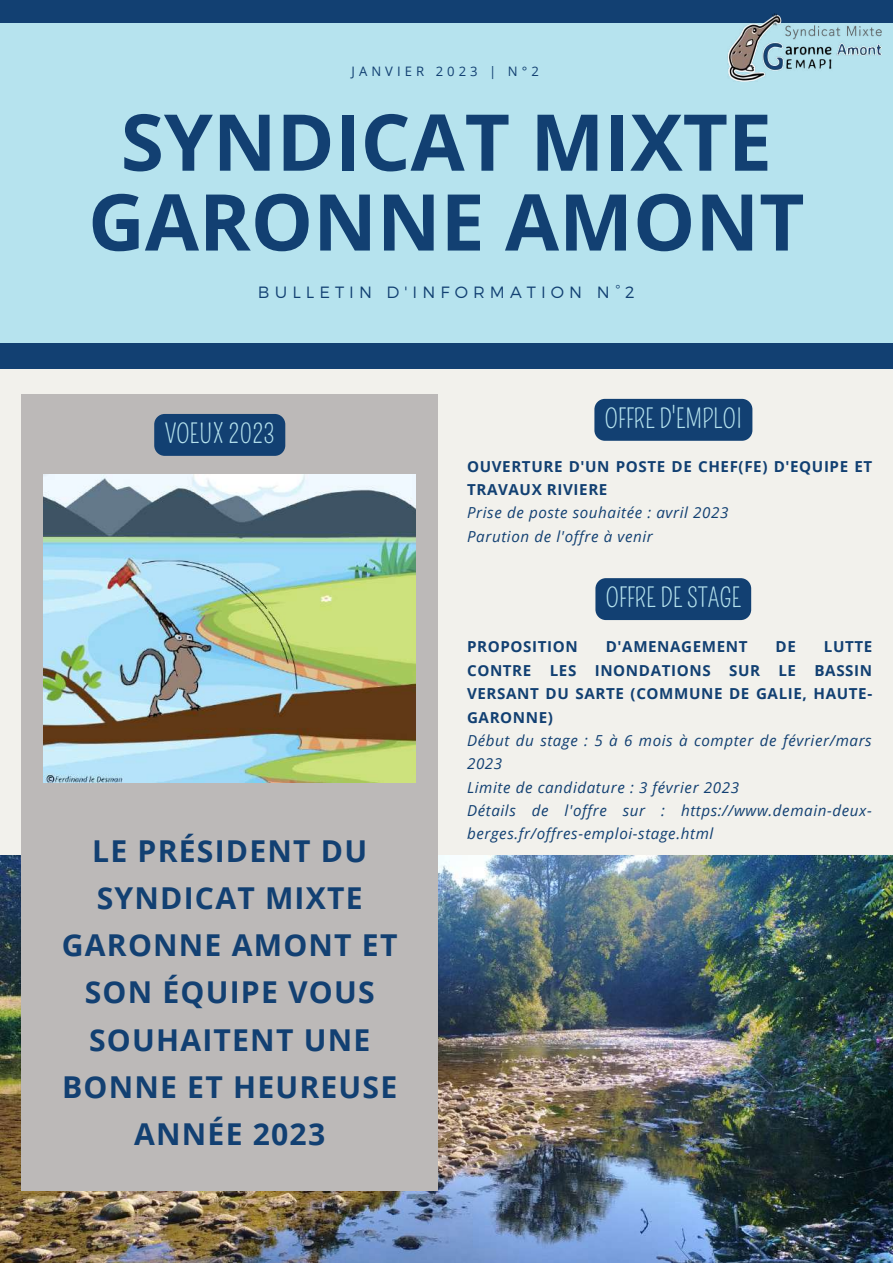
<style>
.page{position:relative;width:893px;height:1264px;background:#fff}
.page>*{position:absolute;margin:0;border:0;box-sizing:border-box;transform-origin:0 0}
.t1{font:700 78.3px/79.8px "Open Sans";color:#124072;text-align:center}
.t2{font:700 30.15px/47.2px "Open Sans";letter-spacing:.04em;color:#124072;text-align:center}
.t3{font:26.1px "Pompiere";color:#b6e3ee}
.t4{font:300 16.35px "Montserrat";letter-spacing:.31em;color:#124072}
.t5{font:italic 15.15px/23.4px "Open Sans";letter-spacing:.04em;color:#124072}
.t6{font:700 15.15px/23.4px "Open Sans";letter-spacing:.04em;color:#124072;text-align:justify}
.t7{font:13.05px "Open Sans";letter-spacing:.31em;color:#124072}
</style>
<div class="page">
<div style="left:0;top:0;width:892px;height:1262px;background:#f2f1ec"></div>
<img style="left:0;top:855px;width:892px;height:407px">
<div style="left:0;top:0;width:892px;height:368px;background:#124072"></div>
<div style="left:0;top:24px;width:892px;height:318px;background:#b6e3ee"></div>
<div style="left:22px;top:394px;width:416px;height:796px;background:#bcb9b8"></div>
<img style="left:727px;top:13px;width:154px;height:69px">
<img style="left:43px;top:474px;width:373px;height:308px">
<div style="left:594px;top:399px;width:158px;height:42px;background:#124072;border-radius:10px"></div>
<div style="left:595px;top:578px;width:156px;height:42px;background:#124072;border-radius:10px"></div>
<div style="left:154px;top:414px;width:131px;height:42px;background:#124072;border-radius:10px"></div>
<p class="t7" style="left:351px;top:62px;width:189px">JANVIER 2023 | N°2</p>
<h1 class="t1" style="left:88px;top:100px;width:718px">SYNDICAT MIXTE<br>GARONNE AMONT</h1>
<p class="t4" style="left:258px;top:282px;width:378px">BULLETIN D'INFORMATION N°2</p>
<h3 class="t3" style="left:165px;top:418px;width:112px">VOEUX 2023</h3>
<h2 class="t2" style="left:62px;top:826px;width:337px">LE PRÉSIDENT DU<br>SYNDICAT MIXTE<br>GARONNE AMONT ET<br>SON ÉQUIPE VOUS<br>SOUHAITENT UNE<br>BONNE ET HEUREUSE<br>ANNÉE 2023</h2>
<h3 class="t3" style="left:604px;top:403px;width:139px">OFFRE D'EMPLOI</h3>
<p class="t6" style="left:467px;top:454px;width:407px">OUVERTURE D'UN POSTE DE CHEF(FE) D'EQUIPE ET<br>TRAVAUX RIVIERE</p>
<p class="t5" style="left:467px;top:500px;width:263px">Prise de poste souhaitée : avril 2023<br>Parution de l'offre à venir</p>
<h3 class="t3" style="left:605px;top:582px;width:137px">OFFRE DE STAGE</h3>
<p class="t6" style="left:467px;top:635px;width:112px">PROPOSITION</p>
<p class="t6" style="left:605px;top:635px;width:143px">D'AMENAGEMENT</p>
<p class="t6" style="left:775px;top:635px;width:22px">DE</p>
<p class="t6" style="left:467px;top:635px;width:407px;text-indent:357px">LUTTE CONTRE LES INONDATIONS SUR LE BASSIN VERSANT DU SARTE (COMMUNE DE GALIE, HAUTE-GARONNE)</p>
<p class="t5" style="left:467px;top:728px;width:406px">Début du stage : 5 à 6 mois à compter de février/mars 2023<br>Limite de candidature : 3 février 2023<br>Détails de l'offre sur : https://www.demain-deux&shy;berges.fr/offres-emploi-stage.html</p>
</div>
